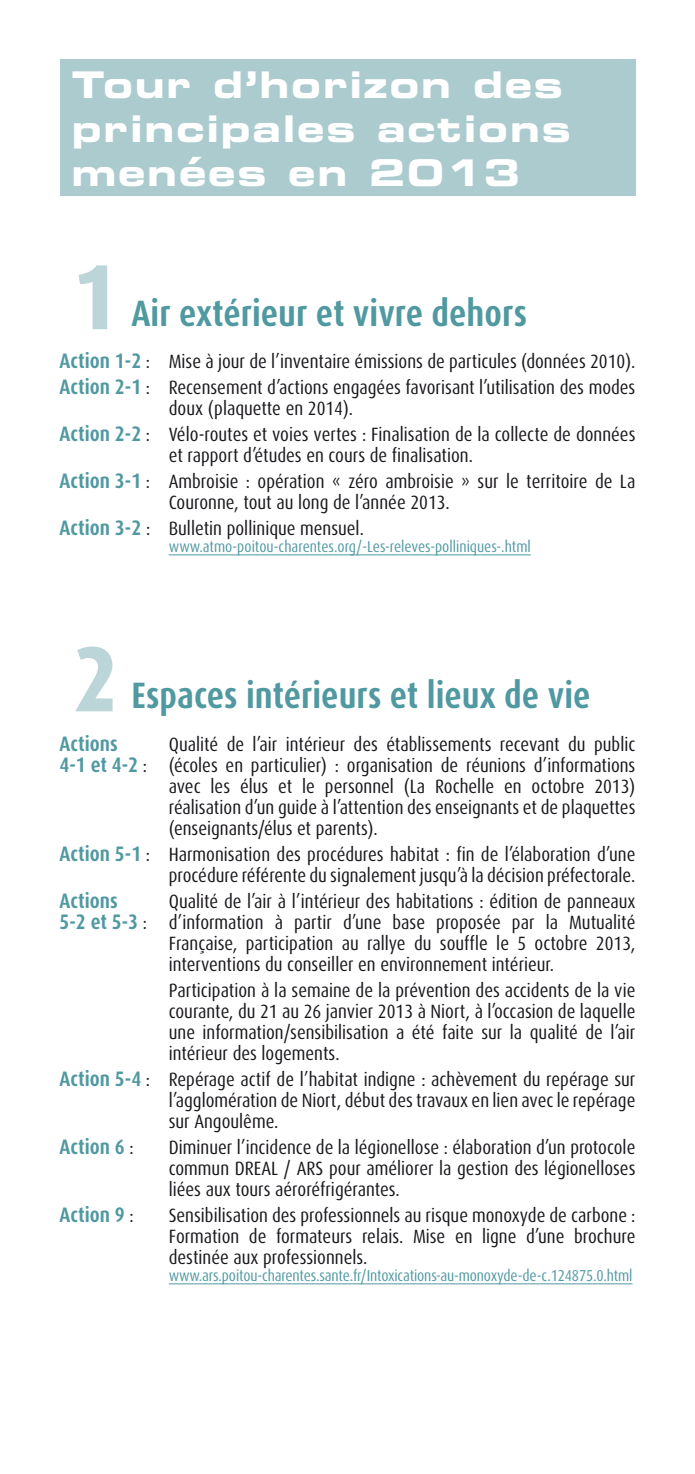
<style>
.page{position:relative;width:695px;height:1474px;background:#fff}
.page>*{position:absolute;margin:0;border:0;box-sizing:border-box;transform-origin:0 0}
.t1{font:800 condensed 92.75px "Dax OT";color:#bcd5d9}
.t2{font:700 condensed 36.75px "Dax OT";color:#5199a1}
.t3{font:36.75px/44.1px "Eurostile LT Std Bold Ex 2";letter-spacing:.05em;color:#fff}
.t4{font:700 condensed 21px "Dax OT";color:#5199a1}
.t5{font:condensed 19.25px/21px "Dax OT";color:#1a171c}
.t6{font:condensed 15.75px "Dax OT";letter-spacing:-.01em;color:#5199a1}
.s1{font-weight:700;font-size:21px;color:#5199a1}
.s2{font-weight:400;font-size:19.25px;color:#1a171c}
</style>
<div class="page">
<hr style="left:169px;top:554px;width:361px;height:1px;background:#5199a1">
<hr style="left:169px;top:1283px;width:463px;height:1px;background:#5199a1">
<div style="left:60px;top:60px;width:575px;height:136px;background:#abcbcf"></div>
<h2 class="t3" style="left:72px;top:62px;width:500px">Tour d’horizon des principales actions menées en 2013</h2>
<h1 class="t1" style="left:73px;top:237px;width:46px">1</h1>
<h2 class="t2" style="left:131px;top:289px;width:397px">Air extérieur et vivre dehors</h2>
<p class="t5" style="left:60px;top:348px;width:577px;line-height:25.9px"><span class="s1">Action 1-2</span> : Mise à jour de l’inventaire émissions de particules (données 2010).<br><span class="s1">Action 2-1</span> : Recensement d’actions engagées favorisant l’utilisation des modes</p>
<p class="t5" style="left:60px;top:395px;width:577px;line-height:25.9px;text-indent:109px">doux (plaquette en 2014).<br><span class="s1">Action 2-2</span> : Vélo-routes et voies vertes : Finalisation de la collecte de données</p>
<p class="t5" style="left:60px;top:442px;width:577px;line-height:25.9px;text-indent:109px">et rapport d’études en cours de finalisation.<br><span class="s1">Action 3-1</span> : Ambroisie : opération « zéro ambroisie » sur le territoire de La</p>
<p class="t5" style="left:60px;top:489px;width:392px;line-height:25.9px;text-indent:109px">Couronne, tout au long de l’année 2013.<br><span class="s1">Action 3-2</span> : Bulletin pollinique mensuel.</p>
<p class="t6" style="left:169px;top:537px;width:363px">www.atmo-poitou-charentes.org/-Les-releves-polliniques-.html</p>
<h1 class="t1" style="left:73px;top:619px;width:46px">2</h1>
<h2 class="t2" style="left:131px;top:672px;width:460px">Espaces intérieurs et lieux de vie</h2>
<p class="t4" style="left:60px;top:730px;width:60px">Actions</p>
<p class="t5" style="left:169px;top:733px;width:468px">Qualité de l’air intérieur des établissements recevant du public</p>
<p class="t5" style="left:60px;top:754px;width:577px"><span class="s1">4-1 et 4-2</span> : (écoles en particulier) : organisation de réunions d’informations</p>
<p class="t5" style="left:169px;top:775px;width:468px">avec les élus et le personnel (La Rochelle en octobre 2013)</p>
<p class="t5" style="left:169px;top:796px;width:468px">réalisation d’un guide à l’attention des enseignants et de plaquettes</p>
<p class="t5" style="left:169px;top:817px;width:210px">(enseignants/élus et parents).</p>
<p class="t5" style="left:60px;top:843px;width:577px;text-align:right"><span class="s1">Action 5-1</span> : Harmonisation des procédures habitat : fin de l’élaboration d’une procédure référente du signalement jusqu’à la décision préfectorale.</p>
<p class="t4" style="left:60px;top:887px;width:60px">Actions</p>
<p class="t5" style="left:169px;top:890px;width:468px">Qualité de l’air à l’intérieur des habitations : édition de panneaux</p>
<p class="t5" style="left:60px;top:911px;width:577px"><span class="s1">5-2 et 5-3</span> : d’information à partir d’une base proposée par la Mutualité</p>
<p class="t5" style="left:169px;top:932px;width:468px">Française, participation au rallye du souffle le 5 octobre 2013,</p>
<p class="t5" style="left:169px;top:953px;width:387px">interventions du conseiller en environnement intérieur.</p>
<p class="t5" style="left:169px;top:979px;width:468px;text-align:justify">Participation à la semaine de la prévention des accidents de la vie courante, du 21 au 26 janvier 2013 à Niort, à l’occasion de laquelle une information/sensibilisation a été faite sur la qualité de l’air intérieur des logements.</p>
<p class="t5" style="left:169px;top:1068px;width:468px;text-align:justify;text-indent:-109px"><span class="s1">Action 5-4</span> : Repérage actif de l’habitat indigne : achèvement du repérage sur l’agglomération de Niort, début des travaux en lien avec le repérage sur Angoulême.</p>
<p class="t4" style="left:60px;top:1132px;width:76px">Action 6 <span class="s2">:</span></p>
<p class="t5" style="left:169px;top:1136px;width:468px;text-align:justify">Diminuer l’incidence de la légionellose : élaboration d’un protocole commun DREAL / ARS pour améliorer la gestion des légionelloses liées aux tours aéroréfrigérantes.</p>
<p class="t4" style="left:60px;top:1200px;width:76px">Action 9 <span class="s2">:</span></p>
<p class="t5" style="left:169px;top:1204px;width:468px;text-align:justify">Sensibilisation des professionnels au risque monoxyde de carbone :<br>Formation de formateurs relais. Mise en ligne d’une brochure destinée aux professionnels.</p>
<p class="t6" style="left:169px;top:1265px;width:465px">www.ars.poitou-charentes.sante.fr/Intoxications-au-monoxyde-de-c.124875.0.html</p>
</div>
